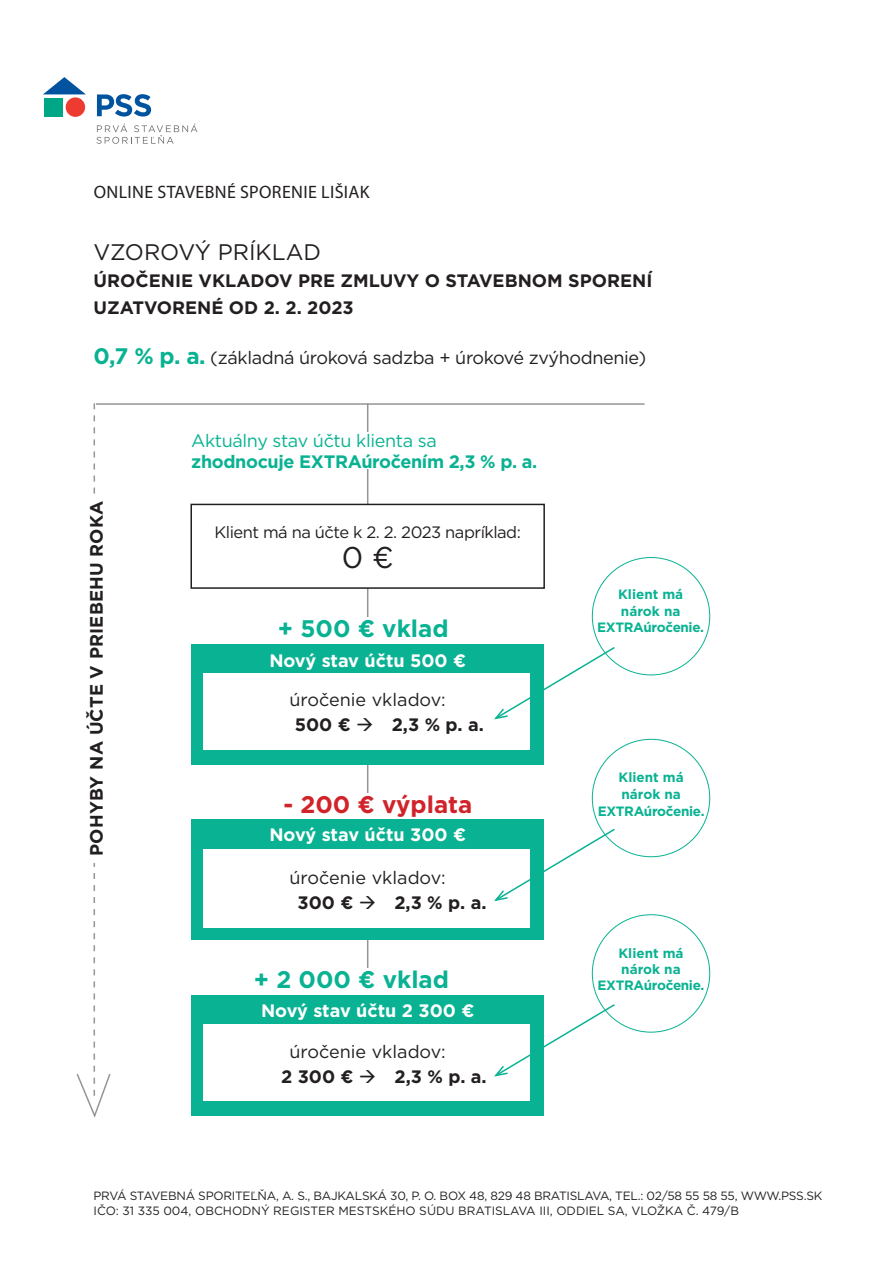
<style>
.page{position:relative;width:893px;height:1263px;background:#fff}
.page>*{position:absolute;margin:0;border:0;box-sizing:border-box;transform-origin:0 0}
.t1{font:30px "Gotham";color:#231f20}
.t2{font:700 24px "Gotham";color:#09b292}
.t3{font:700 24px "Gotham";color:#d1232a}
.t4{font:22.5px "Gotham";color:#231f20}
.t5{font:18px/25.2px "Gotham";color:#231f20}
.t6{font:700 18px/27px "Gotham";color:#231f20}
.t7{font:18px "Gotham";letter-spacing:-.02em;color:#231f20}
.t8{font:700 18px "Gotham";color:#fff}
.t9{font:700 18px "Gotham";letter-spacing:-.02em;color:#09b292}
.t10{font:18px "Myriad Pro";letter-spacing:.02em;color:#231f20}
.t11{font:18px "Gotham";letter-spacing:-.02em;color:#09b292}
.t12{font:16.5px "Gotham";letter-spacing:-.03em;color:#231f20}
.t13{font:700 13.5px/16.5px "Gotham";letter-spacing:-.03em;color:#09b292;text-align:center}
.t14{font:12px/15px "Gotham";letter-spacing:-.02em;color:#231f20}
.s1{font-weight:700;font-size:22.5px;color:#09b292}
.s2{font-weight:700}
</style>
<div class="page">
<hr style="left:367px;top:403px;width:1px;height:682px;background:#939598">
<div style="left:191px;top:504px;width:353px;height:84px;background:#fff"></div>
<div style="left:190px;top:504px;width:355px;height:85px;border:2px solid #231f20"></div>
<div style="left:177px;top:969px;width:334px;height:26px;background:#fff"></div>
<div style="left:187px;top:793px;width:353px;height:26px;background:#fff"></div>
<div style="left:191px;top:644px;width:353px;height:120px;background:#09b292"></div>
<div style="left:203px;top:673px;width:327px;height:76px;background:#fff"></div>
<div style="left:191px;top:995px;width:353px;height:120px;background:#09b292"></div>
<div style="left:203px;top:1024px;width:327px;height:76px;background:#fff"></div>
<div style="left:191px;top:819px;width:353px;height:121px;background:#09b292"></div>
<div style="left:203px;top:849px;width:327px;height:76px;background:#fff"></div>
<div style="left:203px;top:851px;width:327px;height:76px;background:#fff"></div>
<hr style="left:96px;top:403px;width:548px;height:2px;background:#939598">
<svg style="left:76px;top:403px;width:36px;height:715px"></svg>
<div style="left:88px;top:494px;width:18px;height:369px;background:#fff"></div>
<div style="left:44px;top:98px;width:18px;height:18px;background:#00a786"></div>
<div style="left:66px;top:97px;width:19px;height:20px;background:#ee3b32;border-radius:50%"></div>
<svg style="left:43px;top:77px;width:42px;height:17px"></svg>
<svg style="left:97px;top:94px;width:54px;height:23px"></svg>
<svg style="left:96px;top:123px;width:101px;height:21px"></svg>
<svg style="left:494px;top:645px;width:122px;height:75px"></svg>
<svg style="left:494px;top:827px;width:122px;height:75px"></svg>
<svg style="left:494px;top:1003px;width:122px;height:74px"></svg>
<h3 class="t10" style="left:94px;top:181px;width:277px">ONLINE STAVEBNÉ SPORENIE LIŠIAK</h3>
<h3 class="t4" style="left:94px;top:238px;width:229px">VZOROVÝ PRÍKLAD</h3>
<h3 class="t6" style="left:94px;top:267px;width:560px">ÚROČENIE VKLADOV PRE ZMLUVY O STAVEBNOM SPORENÍ<br>UZATVORENÉ OD 2. 2. 2023</h3>
<h3 class="t7" style="left:94px;top:346px;width:554px"><span class="s1">0,7 % p. a.</span> (základná úroková sadzba + úrokové zvýhodnenie)</h3>
<h3 class="t6" style="left:83px;top:856px;width:356px;rotate:-90deg">POHYBY NA ÚČTE V PRIEBEHU ROKA</h3>
<h3 class="t11" style="left:191px;top:429px;width:247px">Aktuálny stav účtu klienta sa</h3>
<h3 class="t9" style="left:191px;top:450px;width:348px">zhodnocuje EXTRAúročením 2,3 % p. a.</h3>
<h3 class="t12" style="left:214px;top:521px;width:308px">Klient má na účte k 2. 2. 2023 napríklad:</h3>
<h1 class="t1" style="left:342px;top:538px;width:54px">0 €</h1>
<h2 class="t2" style="left:278px;top:613px;width:172px">+ 500 € vklad</h2>
<h3 class="t8" style="left:269px;top:648px;width:198px">Nový stav účtu 500 €</h3>
<h3 class="t5" style="left:290px;top:686px;width:196px">úročenie vkladov:<br><span class="s2">500 €</span> → <span class="s2">2,3 % p. a.</span></h3>
<h2 class="t3" style="left:283px;top:788px;width:190px">- 200 € výplata</h2>
<h3 class="t8" style="left:269px;top:823px;width:198px">Nový stav účtu 300 €</h3>
<h3 class="t5" style="left:297px;top:865px;width:190px;text-indent:-8px">úročenie vkladov:<br><span class="s2">300 €</span> → <span class="s2">2,3 % p. a.</span></h3>
<h2 class="t2" style="left:254px;top:964px;width:197px">+ 2 000 € vklad</h2>
<h3 class="t8" style="left:261px;top:999px;width:215px">Nový stav účtu 2 300 €</h3>
<h3 class="t5" style="left:281px;top:1039px;width:207px;text-indent:8px">úročenie vkladov:<br><span class="s2">2 300 €</span> → <span class="s2">2,3 % p. a.</span></h3>
<p class="t13" style="left:597px;top:586px;width:108px">Klient má nárok na<br>EXTRAúročenie.</p>
<p class="t13" style="left:598px;top:769px;width:108px">Klient má nárok na<br>EXTRAúročenie.</p>
<p class="t13" style="left:598px;top:944px;width:108px">Klient má nárok na<br>EXTRAúročenie.</p>
<p class="t14" style="left:94px;top:1188px;width:730px">PRVÁ STAVEBNÁ SPORITEĽŇA, A. S., BAJKALSKÁ 30, P. O. BOX 48, 829 48 BRATISLAVA, TEL.: 02/58 55 58 55, WWW.PSS.SK<br>IČO: 31 335 004, OBCHODNÝ REGISTER MESTSKÉHO SÚDU BRATISLAVA III, ODDIEL SA, VLOŽKA Č. 479/B</p>
</div>
